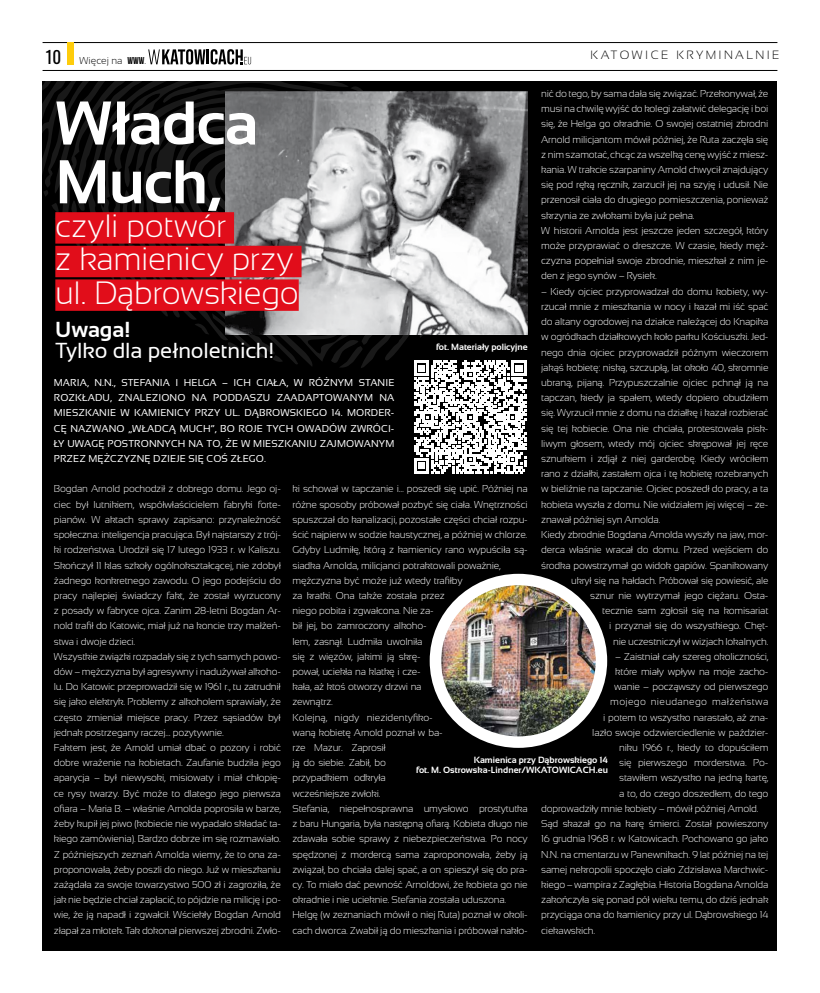
<style>
.page{position:relative;width:820px;height:993px;background:#fff}
.page>*{position:absolute;margin:0;border:0;box-sizing:border-box;transform-origin:0 0}
.t1{font:700 61.6px/58.7px "Sansation";color:#fff}
.t2{font:300 32.3px/33.6px "Sansation";letter-spacing:-.01em;color:#fff}
.t3{font:21.7px "Sansation";letter-spacing:-.01em;color:#fff}
.t4{font:700 21.7px "Sansation";color:#fff}
.t5{font:300 12px "Sansation";letter-spacing:.2em;color:#000}
.t6{font:300 10px/15.2px "Sansation";letter-spacing:-.02em;color:#fff}
.t7{font:10px/15.2px "Sansation";letter-spacing:.01em;color:#fff}
.t8{font:300 10px "Sansation";letter-spacing:.03em;color:#fff}
.t9{font:300 10px "Sansation";color:#000}
.t10{font:700 9px/10.8px "Sansation";color:#fff}
.s1{font-family:"Oswald";font-weight:400;font-size:17px}
.s2{font-family:"Bebas Neue";font-weight:400}
</style>
<div class="page">
<hr style="left:43px;top:42px;width:734px;height:1px;background:#000">
<svg style="left:148px;top:49px;width:103px;height:15px"></svg>
<hr style="left:43px;top:70px;width:734px;height:1px;background:#000">
<div style="left:67px;top:43px;width:6px;height:22px;background:#fecc0b"></div>
<div style="left:43px;top:81px;width:734px;height:869px;background:#000"></div>
<svg style="left:43px;top:81px;width:426px;height:287px"></svg>
<img style="left:225px;top:92px;width:302px;height:242px">
<div style="left:55px;top:212px;width:179px;height:31px;background:#e10d1a"></div>
<div style="left:55px;top:246px;width:246px;height:31px;background:#e10d1a"></div>
<div style="left:55px;top:279px;width:243px;height:32px;background:#e10d1a"></div>
<svg style="left:414px;top:360px;width:112px;height:113px"></svg>
<img style="left:437px;top:585px;width:164px;height:156px">
<div style="left:429px;top:573px;width:178px;height:174px;border:11px solid #fff;border-radius:50%"></div>
<p class="t9" style="left:46px;top:55px;width:102px"><span class="s1">10</span> Więcej na <span class="s2">WWW</span>.</p>
<p class="t5" style="left:590px;top:48px;width:52px">Kat owice</p>
<p class="t5" style="left:676px;top:48px;width:39px">kr ymin</p>
<p class="t5" style="left:735px;top:48px;width:20px">alnie</p>
<p class="t6" style="left:541px;top:86px;width:229px">nić do tego, by sama dała się związać. Przekonywał, że musi na chwilę wyjść do kolegi załatwić delegację i boi się, że Helga go okradnie. O swojej ostatniej zbrodni Arnold milicjantom mówił później, że Ruta zaczęła się z nim szamotać, chcąc za wszelką cenę wyjść z miesz&shy;kania. W trakcie szarpaniny Arnold chwycił znajdujący się pod ręką ręcznik, zarzucił jej na szyję i udusił. Nie przenosił ciała do drugiego pomieszczenia, ponieważ skrzynia ze zwłokami była już pełna.<br>W historii Arnolda jest jeszcze jeden szczegół, który może przyprawiać o dreszcze. W czasie, kiedy męż&shy;czyzna popełniał swoje zbrodnie, mieszkał z nim je&shy;den z jego synów – Rysiek.</p>
<p class="t6" style="left:541px;top:283px;width:229px">– Kiedy ojciec przyprowadzał do domu kobiety, wy-</p>
<p class="t6" style="left:541px;top:299px;width:229px">rzucał mnie z mieszkania w nocy i kazał mi iść spać</p>
<p class="t6" style="left:541px;top:314px;width:229px">do altany ogrodowej na działce należącej do Knapika</p>
<p class="t6" style="left:541px;top:329px;width:229px">w ogródkach działkowych koło parku Kościuszki. Jed-</p>
<p class="t6" style="left:541px;top:344px;width:229px">nego dnia ojciec przyprowadził późnym wieczorem</p>
<p class="t6" style="left:541px;top:359px;width:229px">jakąś kobietę: niską, szczupłą, lat około 40, skromnie</p>
<p class="t6" style="left:541px;top:375px;width:229px">ubraną, pijaną. Przypuszczalnie ojciec pchnął ją na</p>
<p class="t6" style="left:541px;top:390px;width:229px">tapczan, kiedy ja spałem, wtedy dopiero obudziłem</p>
<p class="t6" style="left:541px;top:405px;width:229px">się. Wyrzucił mnie z domu na działkę i kazał rozbierać</p>
<p class="t6" style="left:541px;top:420px;width:229px">się tej kobiecie. Ona nie chciała, protestowała pisk-</p>
<p class="t6" style="left:541px;top:435px;width:229px">liwym głosem, wtedy mój ojciec skrępował jej ręce</p>
<p class="t6" style="left:541px;top:451px;width:229px">sznurkiem i zdjął z niej garderobę. Kiedy wróciłem</p>
<p class="t6" style="left:541px;top:466px;width:229px">rano z działki, zastałem ojca i tę kobietę rozebranych</p>
<p class="t6" style="left:541px;top:481px;width:229px">w bieliźnie na tapczanie. Ojciec poszedł do pracy, a ta</p>
<p class="t6" style="left:541px;top:496px;width:229px">kobieta wyszła z domu. Nie widziałem jej więcej – ze-</p>
<p class="t6" style="left:541px;top:511px;width:121px">znawał później syn Arnolda.</p>
<p class="t6" style="left:541px;top:527px;width:229px">Kiedy zbrodnie Bogdana Arnolda wyszły na jaw, mor-</p>
<p class="t6" style="left:541px;top:542px;width:229px">derca właśnie wracał do domu. Przed wejściem do</p>
<p class="t6" style="left:541px;top:557px;width:229px">środka powstrzymał go widok gapiów. Spanikowany</p>
<p class="t6" style="left:571px;top:572px;width:199px">ukrył się na hałdach. Próbował się powiesić, ale</p>
<p class="t6" style="left:590px;top:587px;width:179px">sznur nie wytrzymał jego ciężaru. Osta-</p>
<p class="t6" style="left:602px;top:603px;width:168px">tecznie sam zgłosił się na komisariat</p>
<p class="t6" style="left:609px;top:618px;width:161px">i przyznał się do wszystkiego. Chęt-</p>
<p class="t6" style="left:613px;top:633px;width:157px">nie uczestniczył w wizjach lokalnych.</p>
<p class="t6" style="left:615px;top:648px;width:155px">– Zaistniał cały szereg okoliczności,</p>
<p class="t6" style="left:615px;top:663px;width:155px">które miały wpływ na moje zacho-</p>
<p class="t6" style="left:614px;top:679px;width:156px">wanie – począwszy od pierwszego</p>
<p class="t8" style="left:610px;top:696px;width:160px">mojego nieudanego małżeństwa</p>
<p class="t6" style="left:603px;top:709px;width:167px">i potem to wszystko narastało, aż zna-</p>
<p class="t6" style="left:592px;top:724px;width:178px">lazło swoje odzwierciedlenie w paździer-</p>
<p class="t6" style="left:619px;top:739px;width:151px">niku 1966 r., kiedy to dopuściłem</p>
<p class="t6" style="left:619px;top:755px;width:151px">się pierwszego morderstwa. Po-</p>
<p class="t6" style="left:619px;top:770px;width:151px">stawiłem wszystko na jedną kartę,</p>
<p class="t6" style="left:619px;top:785px;width:151px">a to, do czego doszedłem, do tego</p>
<p class="t6" style="left:541px;top:800px;width:219px">doprowadziły mnie kobiety – mówił później Arnold.</p>
<p class="t6" style="left:541px;top:815px;width:229px">Sąd skazał go na karę śmierci. Został powieszony</p>
<p class="t6" style="left:541px;top:831px;width:229px">16 grudnia 1968 r. w Katowicach. Pochowano go jako</p>
<p class="t6" style="left:541px;top:846px;width:229px">N.N. na cmentarzu w Panewnikach. 9 lat później na tej</p>
<p class="t6" style="left:541px;top:861px;width:229px">samej nekropolii spoczęło ciało Zdzisława Marchwic-</p>
<p class="t6" style="left:541px;top:876px;width:229px">kiego – wampira z Zagłębia. Historia Bogdana Arnolda</p>
<p class="t6" style="left:541px;top:891px;width:229px">zakończyła się ponad pół wieku temu, do dziś jednak</p>
<p class="t6" style="left:541px;top:907px;width:229px">przyciąga ona do kamienicy przy ul. Dąbrowskiego 14</p>
<p class="t6" style="left:541px;top:922px;width:55px">ciekawskich.</p>
<h1 class="t1" style="left:55px;top:94px;width:205px">Władca<br>Much,</h1>
<h2 class="t2" style="left:55px;top:208px;width:245px">czyli potwór<br>z kamienicy przy ul. Dąbrowskiego</h2>
<h3 class="t4" style="left:55px;top:317px;width:76px">Uwaga!</h3>
<h3 class="t3" style="left:55px;top:338px;width:220px">TYLKO DLA PEŁNOLETNICH!</h3>
<p class="t10" style="left:436px;top:341px;width:93px">fot. Materiały policyjne</p>
<p class="t7" style="left:54px;top:375px;width:342px">MARIA, N.N., STEFANIA I H ELGA – ICH CIAŁA, W RÓŻNYM STANIE ROZKŁADU, ZNALEZIONO NA PODDASZU ZAADAPTOWANYM NA M IESZKANIE W KAM IENICY PRZY UL. DĄBROWSKIEGO 14. MORDER-CĘ NAZWANO „WŁADCĄ MUCH”, BO ROJE TYCH OWADÓW ZWRÓCI-ŁY UWAGĘ POSTRONNYCH NA TO, ŻE W M IESZKANIU ZAJM OWANYM PRZEZ M ĘŻCZYZNĘ DZIEJE SIĘ COŚ ZŁEGO.</p>
<p class="t6" style="left:54px;top:481px;width:228px">Bogdan Arnold pochodził z dobrego domu. Jego oj&shy;ciec był lutnikiem, współwłaścicielem fabryki forte&shy;pianów. W aktach sprawy zapisano: przynależność społeczna: inteligencja pracująca. Był najstarszy z trój&shy;ki rodzeństwa. Urodził się 17 lutego 1933 r. w Kaliszu.<br>Skończył 11 klas szkoły ogólnokształcącej, nie zdobył żadnego konkretnego zawodu. O jego podejściu do pracy najlepiej świadczy fakt, że został wyrzucony z posady w fabryce ojca. Zanim 28-letni Bogdan Ar&shy;nold trafił do Katowic, miał już na koncie trzy małżeń&shy;stwa i dwoje dzieci.<br>Wszystkie związki rozpadały się z tych samych powo&shy;dów – mężczyzna był agresywny i nadużywał alkoho&shy;lu. Do Katowic przeprowadził się w 1961 r., tu zatrudnił się jako elektryk. Problemy z alkoholem sprawiały, że często zmieniał miejsce pracy. Przez sąsiadów był jednak postrzegany raczej… pozytywnie.<br>Faktem jest, że Arnold umiał dbać o pozory i robić dobre wrażenie na kobietach. Zaufanie budziła jego aparycja – był niewysoki, misiowaty i miał chłopię&shy;ce rysy twarzy. Być może to dlatego jego pierwsza ofiara – Maria B. – właśnie Arnolda poprosiła w barze, żeby kupił jej piwo (kobiecie nie wypadało składać ta&shy;kiego zamówienia). Bardzo dobrze im się rozmawiało.<br>Z późniejszych zeznań Arnolda wiemy, że to ona za&shy;proponowała, żeby poszli do niego. Już w mieszkaniu zażądała za swoje towarzystwo 500 zł i zagroziła, że jak nie będzie chciał zapłacić, to pójdzie na milicję i po&shy;wie, że ją napadł i zgwałcił. Wściekły Bogdan Arnold złapał za młotek. Tak dokonał pierwszej zbrodni. Zwło-</p>
<p class="t6" style="left:292px;top:481px;width:237px">ki schował w tapczanie i… poszedł się upić. Później na różne sposoby próbował pozbyć się ciała. Wnętrzności spuszczał do kanalizacji, pozostałe części chciał rozpu&shy;ścić najpierw w sodzie kaustycznej, a później w chlorze.<br>Gdyby Ludmiłę, którą z kamienicy rano wypuściła są&shy;siadka Arnolda, milicjanci potraktowali poważnie, mężczyzna być może już wtedy trafiłby<br>za kratki. Ona także została przez<br>niego pobita i zgwałcona. Nie za-<br>bił jej, bo zamroczony alkoho-<br>lem, zasnął. Ludmiła uwolniła<br>się z więzów, jakimi ją skrę-<br>pował, uciekła na klatkę i cze-<br>kała, aż ktoś otworzy drzwi na<br>zewnątrz.<br>Kolejną, nigdy niezidentyfiko-<br>waną kobietę Arnold poznał w ba-<br>rze Mazur. Zaprosił<br>ją do siebie. Zabił, bo<br>przypadkiem odkryła<br>wcześniejsze zwłoki.<br>Stefania, niepełnosprawna umysłowo prostytutka z baru Hungaria, była następną ofiarą. Kobieta długo nie zdawała sobie sprawy z niebezpieczeństwa. Po nocy spędzonej z mordercą sama zaproponowała, żeby ją związał, bo chciała dalej spać, a on spieszył się do pra&shy;cy. To miało dać pewność Arnoldowi, że kobieta go nie okradnie i nie ucieknie. Stefania została uduszona.<br>Helgę (w zeznaniach mówił o niej Ruta) poznał w okoli&shy;cach dworca. Zwabił ją do mieszkania i próbował nakło-</p>
<p class="t10" style="left:416px;top:753px;width:193px;text-indent:58px">Kamienica przy Dąbrowskiego 14 fot. M. Ostrowska-Lindner/WKATOWICACH</p>
<p class="t10" style="left:595px;top:764px;width:14px">.eu</p>
</div>
